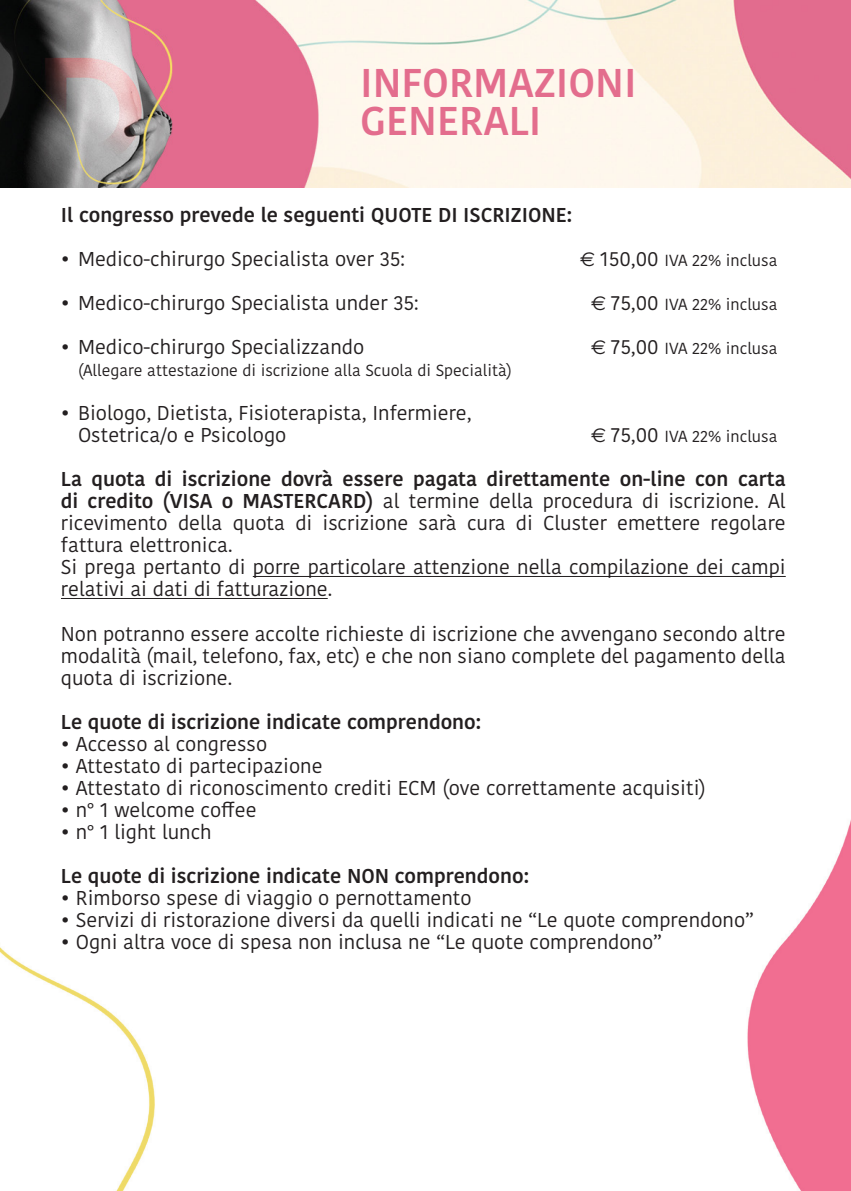
<style>
.page{position:relative;width:851px;height:1191px;background:#fff}
.page>*{position:absolute;margin:0;border:0;box-sizing:border-box;transform-origin:0 0}
.t1{font:600 40px "Kohinoor Bangla";color:#e36d8d}
.t2{font:20px/22px "Kohinoor Bangla";color:#231f20;text-align:justify}
.t3{font:600 20px "Kohinoor Bangla";color:#231f20}
.t4{font:16px "Kohinoor Bangla";color:#231f20}
.s1{font-family:"Euro Sans";font-size:20px}
.s2{font-size:20px}
.s3{font-weight:600}
</style>
<div class="page">
<img style="left:0;top:947px;width:155px;height:244px">
<img style="left:747px;top:823px;width:103px;height:368px">
<hr style="left:253px;top:576px;width:532px;height:1px;background:#231f20">
<hr style="left:61px;top:598px;width:267px;height:1px;background:#231f20">
<img style="left:0;top:0;width:850px;height:187px">
<p class="t1" style="left:360px;top:50px;width:278px">INFORMAZIONI</p>
<p class="t1" style="left:360px;top:88px;width:183px">GENERALI</p>
<p class="t3" style="left:61px;top:199px;width:512px">Il congresso prevede le seguenti QUOTE DI ISCRIZIONE:</p>
<p class="t2" style="left:61px;top:248px;width:345px">• Medico-chirurgo Specialista over 35:</p>
<p class="t4" style="left:580px;top:248px;width:199px"><span class="s1">1</span> <span class="s2">150,00</span> IVA 22% inclusa</p>
<p class="t2" style="left:61px;top:292px;width:359px">• Medico-chirurgo Specialista under 35:</p>
<p class="t4" style="left:591px;top:292px;width:188px"><span class="s1">1</span> <span class="s2">75,00</span> IVA 22% inclusa</p>
<p class="t2" style="left:61px;top:336px;width:305px">• Medico-chirurgo Specializzando</p>
<p class="t4" style="left:591px;top:336px;width:188px"><span class="s1">1</span> <span class="s2">75,00</span> IVA 22% inclusa</p>
<p class="t4" style="left:78px;top:358px;width:435px">(Allegare attestazione di iscrizione alla Scuola di Specialità)</p>
<p class="t2" style="left:61px;top:402px;width:412px">• Biologo, Dietista, Fisioterapista, Infermiere,</p>
<p class="t2" style="left:78px;top:424px;width:210px">Ostetrica/o e Psicologo</p>
<p class="t4" style="left:591px;top:424px;width:188px"><span class="s1">1</span> <span class="s2">75,00</span> IVA 22% inclusa</p>
<p class="t2" style="left:61px;top:468px;width:726px"><span class="s3">La quota di iscrizione dovrà essere pagata direttamente on-line con carta di credito (VISA o MASTERCARD)</span> al termine della procedura di iscrizione. Al ricevimento della quota di iscrizione sarà cura di Cluster emettere regolare fattura elettronica.</p>
<p class="t2" style="left:61px;top:556px;width:726px">Si prega pertanto di porre particolare attenzione nella compilazione dei campi relativi ai dati di fatturazione.</p>
<p class="t2" style="left:61px;top:622px;width:726px">Non potranno essere accolte richieste di iscrizione che avvengano secondo altre modalità (mail, telefono, fax, etc) e che non siano complete del pagamento della quota di iscrizione.</p>
<p class="t3" style="left:61px;top:705px;width:421px">Le quote di iscrizione indicate comprendono:</p>
<p class="t2" style="left:61px;top:732px;width:208px">• Accesso al congresso</p>
<p class="t2" style="left:61px;top:754px;width:263px">• Attestato di partecipazione</p>
<p class="t2" style="left:61px;top:776px;width:646px">• Attestato di riconoscimento crediti ECM (ove correttamente acquisiti)</p>
<p class="t2" style="left:61px;top:798px;width:197px">• n° 1 welcome coffee</p>
<p class="t2" style="left:61px;top:820px;width:152px">• n° 1 light lunch</p>
<p class="t3" style="left:61px;top:859px;width:469px">Le quote di iscrizione indicate NON comprendono:</p>
<p class="t2" style="left:61px;top:886px;width:412px">• Rimborso spese di viaggio o pernottamento</p>
<p class="t2" style="left:61px;top:908px;width:694px">• Servizi di ristorazione diversi da quelli indicati ne “Le quote comprendono”</p>
<p class="t2" style="left:61px;top:930px;width:602px">• Ogni altra voce di spesa non inclusa ne “Le quote comprendono”</p>
</div>
